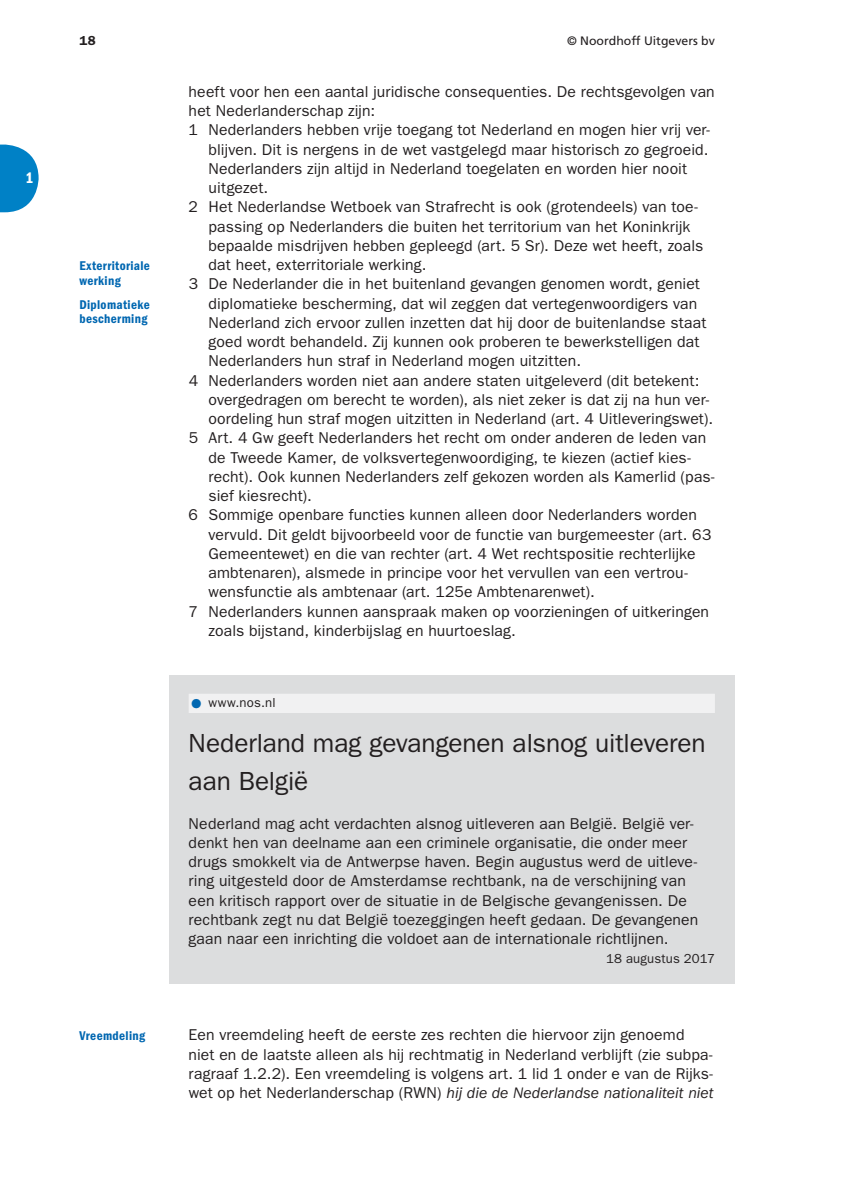
<style>
.page{position:relative;width:844px;height:1191px;background:#fff}
.page>*{position:absolute;margin:0;border:0;box-sizing:border-box;transform-origin:0 0}
.t1{font:26.25px/38.5px "ITC Franklin Gothic Std";letter-spacing:-.005em;color:#231f20}
.t2{font:15.75px/19.2px "ITC Franklin Gothic Std";letter-spacing:.01em;color:#231f20}
.t3{font:15.75px "ITC Franklin Gothic Std Dm Cd";color:#fff}
.t4{font:13.12px/14.3px "ITC Franklin Gothic Std Dm Cd";letter-spacing:.025em;color:#0067b1}
.t5{font:13.12px "ITC Franklin Gothic Std";letter-spacing:.01em;color:#231f20}
.t6{font:600 13.12px "ITC Franklin Gothic Std";color:#231f20}
.t7{font:12.25px "Frutiger LT Std";color:#231f20}
.s1{font-family:"WN Mo HO Picto Regular";font-size:7px;color:#0067b1}
.s2{font-style:italic}
</style>
<div class="page">
<svg style="left:0;top:145px;width:39px;height:67px"></svg>
<div style="left:169px;top:675px;width:565px;height:308px;background:#dcddde"></div>
<div style="left:189px;top:693px;width:525px;height:20px;background:#f1f1f2"></div>
<p class="t3" style="left:26px;top:172px;width:10px">1</p>
<p class="t6" style="left:79px;top:35px;width:18px">18</p>
<p class="t7" style="left:567px;top:35px;width:149px">© Noordhoff Uitgevers bv</p>
<p class="t4" style="left:79px;top:259px;width:72px">Exterritoriale werking</p>
<p class="t4" style="left:79px;top:298px;width:72px">Diplomatieke bescherming</p>
<p class="t4" style="left:79px;top:1029px;width:67px">Vreemdeling</p>
<p class="t2" style="left:189px;top:83px;width:527px">heeft voor hen een aantal juridische consequenties. De rechtsgevolgen van</p>
<p class="t2" style="left:189px;top:102px;width:188px">het Nederlanderschap zijn:</p>
<p class="t2" style="left:189px;top:121px;width:522px">1 Nederlanders hebben vrije toegang tot Nederland en mogen hier vrij ver-</p>
<p class="t2" style="left:208px;top:141px;width:501px">blijven. Dit is nergens in de wet vastgelegd maar historisch zo gegroeid.</p>
<p class="t2" style="left:208px;top:160px;width:480px">Nederlanders zijn altijd in Nederland toegelaten en worden hier nooit</p>
<p class="t2" style="left:208px;top:179px;width:61px">uitgezet.</p>
<p class="t2" style="left:189px;top:198px;width:510px">2 Het Nederlandse Wetboek van Strafrecht is ook (grotendeels) van toe-</p>
<p class="t2" style="left:208px;top:218px;width:483px">passing op Nederlanders die buiten het territorium van het Koninkrijk</p>
<p class="t2" style="left:208px;top:237px;width:496px">bepaalde misdrijven hebben gepleegd (art. 5 Sr). Deze wet heeft, zoals</p>
<p class="t2" style="left:208px;top:256px;width:219px">dat heet, exterritoriale werking.</p>
<p class="t2" style="left:189px;top:275px;width:512px">3 De Nederlander die in het buitenland gevangen genomen wordt, geniet</p>
<p class="t2" style="left:208px;top:295px;width:490px">diplomatieke bescherming, dat wil zeggen dat vertegenwoordigers van</p>
<p class="t2" style="left:208px;top:314px;width:499px">Nederland zich ervoor zullen inzetten dat hij door de buitenlandse staat</p>
<p class="t2" style="left:208px;top:333px;width:492px">goed wordt behandeld. Zij kunnen ook proberen te bewerkstelligen dat</p>
<p class="t2" style="left:208px;top:352px;width:374px">Nederlanders hun straf in Nederland mogen uitzitten.</p>
<p class="t2" style="left:189px;top:372px;width:512px">4 Nederlanders worden niet aan andere staten uitgeleverd (dit betekent:</p>
<p class="t2" style="left:208px;top:391px;width:502px">overgedragen om berecht te worden), als niet zeker is dat zij na hun ver-</p>
<p class="t2" style="left:208px;top:410px;width:506px">oordeling hun straf mogen uitzitten in Nederland (art. 4 Uitleveringswet).</p>
<p class="t2" style="left:189px;top:429px;width:519px">5 Art. 4 Gw geeft Nederlanders het recht om onder anderen de leden van</p>
<p class="t2" style="left:208px;top:449px;width:483px">de Tweede Kamer, de volksvertegenwoordiging, te kiezen (actief kies-</p>
<p class="t2" style="left:208px;top:468px;width:507px">recht). Ook kunnen Nederlanders zelf gekozen worden als Kamerlid (pas-</p>
<p class="t2" style="left:208px;top:487px;width:105px">sief kiesrecht).</p>
<p class="t2" style="left:189px;top:506px;width:509px">6 Sommige openbare functies kunnen alleen door Nederlanders worden</p>
<p class="t2" style="left:208px;top:526px;width:504px">vervuld. Dit geldt bijvoorbeeld voor de functie van burgemeester (art. 63</p>
<p class="t2" style="left:208px;top:545px;width:488px">Gemeentewet) en die van rechter (art. 4 Wet rechtspositie rechterlijke</p>
<p class="t2" style="left:208px;top:564px;width:480px">ambtenaren), alsmede in principe voor het vervullen van een vertrou-</p>
<p class="t2" style="left:208px;top:583px;width:388px">wensfunctie als ambtenaar (art. 125e Ambtenarenwet).</p>
<p class="t2" style="left:189px;top:603px;width:522px">7 Nederlanders kunnen aanspraak maken op voorzieningen of uitkeringen</p>
<p class="t2" style="left:208px;top:622px;width:309px">zoals bijstand, kinderbijslag en huurtoeslag.</p>
<p class="t5" style="left:191px;top:698px;width:86px"><span class="s1">1</span> www.nos.nl</p>
<h1 class="t1" style="left:189px;top:725px;width:518px">Nederland mag gevangenen alsnog uitleveren aan België</h1>
<p class="t2" style="left:189px;top:814px;width:511px">Nederland mag acht verdachten alsnog uitleveren aan België. België ver&shy;denkt hen van deelname aan een criminele organisatie, die onder meer drugs smokkelt via de Antwerpse haven. Begin augustus werd de uitleve&shy;ring uitgesteld door de Amsterdamse rechtbank, na de verschijning van een kritisch rapport over de situatie in de Belgische gevangenissen. De rechtbank zegt nu dat België toezeggingen heeft gedaan. De gevangenen gaan naar een inrichting die voldoet aan de internationale richtlijnen.</p>
<p class="t5" style="left:606px;top:954px;width:110px">18 augustus 2017</p>
<p class="t2" style="left:189px;top:1026px;width:526px">Een vreemdeling heeft de eerste zes rechten die hiervoor zijn genoemd niet en de laatste alleen als hij rechtmatig in Nederland verblijft (zie subpa&shy;ragraaf 1.2.2). Een vreemdeling is volgens art. 1 lid 1 onder e van de Rijks&shy;wet op het Nederlanderschap (RWN) <span class="s2">hij die de Nederlandse nationaliteit niet</span></p>
</div>
